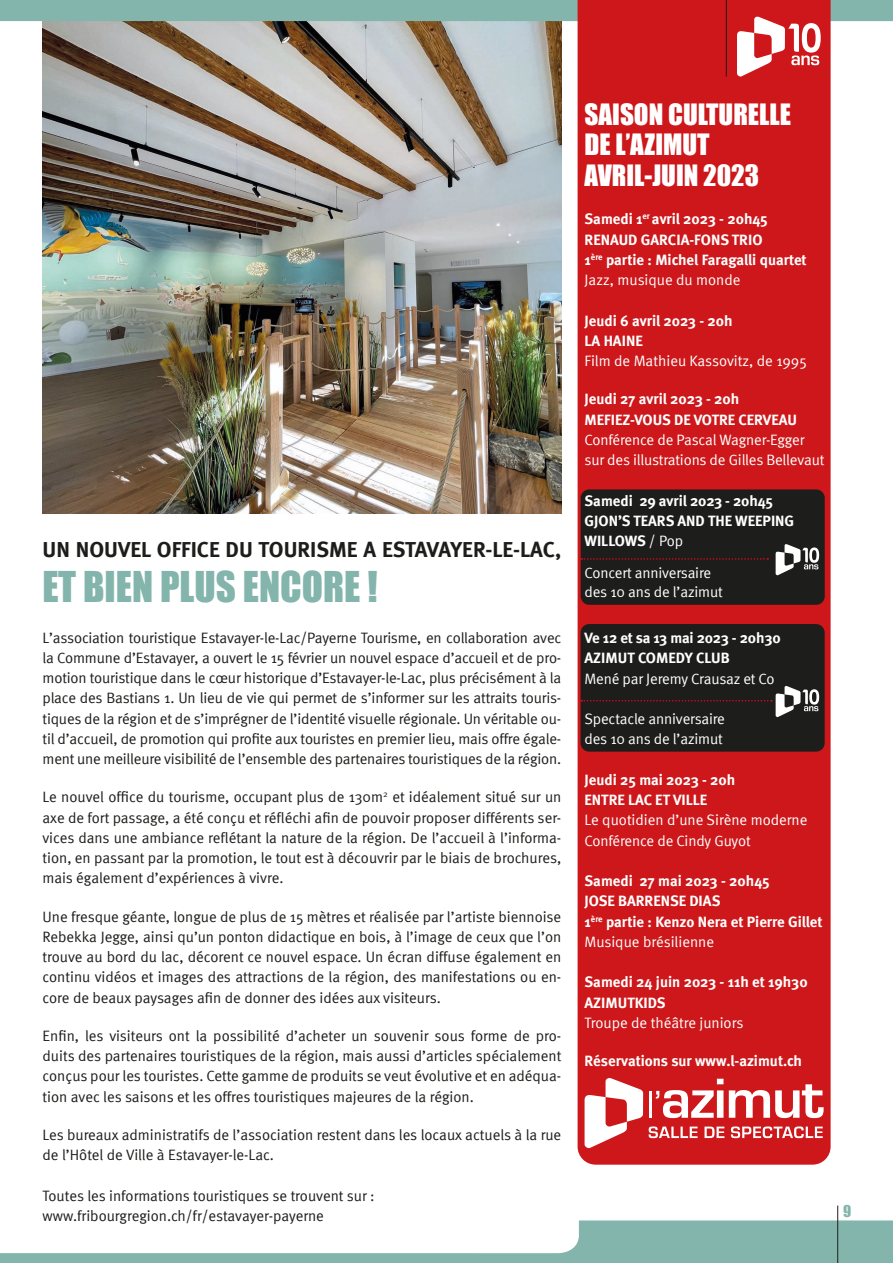
<style>
.page{position:relative;width:893px;height:1263px;background:#fff}
.page>*{position:absolute;margin:0;border:0;box-sizing:border-box;transform-origin:0 0}
.t1{font:39px "Impact";color:#83b5ac}
.t2{font:27px/30.8px "Impact";color:#fff}
.t3{font:700 21.75px "Meta";color:#1d1d1b}
.t4{font:15px/20.2px "Meta Normal";letter-spacing:-.005em;color:#1d1d1b;text-align:justify}
.t5{font:700 15px/20.2px "Meta";color:#fff}
.t6{font:15px/20.2px "Meta Normal";letter-spacing:-.01em;color:#fff}
.t7{font:15px "Impact";color:#83b5ac}
.s1{font-family:"Meta Normal";font-weight:400}
</style>
<div class="page">
<img style="left:42px;top:70px;width:519px;height:443px">
<svg style="left:0;top:0;width:893px;height:70px"></svg>
<svg style="left:0;top:1220px;width:893px;height:43px"></svg>
<hr style="left:837px;top:1205px;width:1px;height:58px;background:#1d1d1b">
<div style="left:578px;top:0;width:253px;height:1165px;background:#cd171a"></div>
<div style="left:581px;top:489px;width:244px;height:116px;background:#1d1d1b;border-radius:9px"></div>
<svg style="left:585px;top:1077px;width:58px;height:71px"></svg>
<hr style="left:649px;top:1091px;width:3px;height:27px;background:#fff">
<svg style="left:656px;top:1079px;width:67px;height:39px"></svg>
<svg style="left:729px;top:1084px;width:95px;height:34px"></svg>
<svg style="left:737px;top:16px;width:84px;height:61px"></svg>
<hr style="left:726px;top:0;width:1px;height:77px;background:#1d1d1b">
<svg style="left:581px;top:558px;width:187px;height:2px"></svg>
<svg style="left:776px;top:544px;width:43px;height:31px"></svg>
<div style="left:581px;top:624px;width:244px;height:128px;background:#1d1d1b;border-radius:9px"></div>
<svg style="left:581px;top:686px;width:238px;height:31px"></svg>
<svg style="left:649px;top:1126px;width:49px;height:12px"></svg>
<svg style="left:704px;top:1126px;width:20px;height:12px"></svg>
<svg style="left:731px;top:1126px;width:92px;height:12px"></svg>
<h3 class="t3" style="left:43px;top:537px;width:520px">UN NOUVEL OFFICE DU TOURISME A ESTAVAYER-LE-LAC,</h3>
<h1 class="t1" style="left:43px;top:557px;width:337px">ET BIEN PLUS ENCORE !</h1>
<p class="t4" style="left:43px;top:627px;width:520px">L’association touristique Estavayer-le-Lac/Payerne Tourisme, en collaboration avec la Commune d’Estavayer, a ouvert le 15 février un nouvel espace d’accueil et de pro&shy;motion touristique dans le cœur historique d’Estavayer-le-Lac, plus précisément à la place des Bastians 1. Un lieu de vie qui permet de s’informer sur les attraits touris&shy;tiques de la région et de s’imprégner de l’identité visuelle régionale. Un véritable ou&shy;til d’accueil, de promotion qui profite aux touristes en premier lieu, mais offre égale&shy;ment une meilleure visibilité de l’ensemble des partenaires touristiques de la région.</p>
<p class="t4" style="left:43px;top:787px;width:520px">Le nouvel office du tourisme, occupant plus de 130m<sup>2</sup> et idéalement situé sur un axe de fort passage, a été conçu et réfléchi afin de pouvoir proposer différents ser&shy;vices dans une ambiance reflétant la nature de la région. De l’accueil à l’informa&shy;tion, en passant par la promotion, le tout est à découvrir par le biais de brochures, mais également d’expériences à vivre.</p>
<p class="t4" style="left:43px;top:906px;width:520px">Une fresque géante, longue de plus de 15 mètres et réalisée par l’artiste biennoise Rebekka Jegge, ainsi qu’un ponton didactique en bois, à l’image de ceux que l’on trouve au bord du lac, décorent ce nouvel espace. Un écran diffuse également en continu vidéos et images des attractions de la région, des manifestations ou en&shy;core de beaux paysages afin de donner des idées aux visiteurs.</p>
<p class="t4" style="left:43px;top:1025px;width:520px">Enfin, les visiteurs ont la possibilité d’acheter un souvenir sous forme de pro&shy;duits des partenaires touristiques de la région, mais aussi d’articles spécialement conçus pour les touristes. Cette gamme de produits se veut évolutive et en adéqua&shy;tion avec les saisons et les offres touristiques majeures de la région.</p>
<p class="t4" style="left:43px;top:1124px;width:520px">Les bureaux administratifs de l’association restent dans les locaux actuels à la rue de l’Hôtel de Ville à Estavayer-le-Lac.</p>
<p class="t4" style="left:43px;top:1185px;width:334px">Toutes les informations touristiques se trouvent sur : www.fribourgregion.ch/fr/estavayer-payerne</p>
<h2 class="t2" style="left:585px;top:98px;width:208px">SAISON CULTURELLE<br>DE L’AZIMUT<br>AVRIL-JUIN 2023</h2>
<p class="t5" style="left:585px;top:209px;width:224px">Samedi 1<sup>er</sup> avril 2023 - 20h45<br>RENAUD GARCIA-FONS TRIO<br>1<sup>ère</sup> partie : Michel Faragalli quartet</p>
<p class="t6" style="left:585px;top:270px;width:158px">Jazz, musique du monde</p>
<p class="t5" style="left:585px;top:310px;width:150px">Jeudi 6 avril 2023 - 20h<br>LA HAINE</p>
<p class="t6" style="left:585px;top:351px;width:224px">Film de Mathieu Kassovitz, de 1995</p>
<p class="t5" style="left:585px;top:389px;width:214px">Jeudi 27 avril 2023 - 20h<br>MEFIEZ-VOUS DE VOTRE CERVEAU</p>
<p class="t6" style="left:585px;top:429px;width:241px">Conférence de Pascal Wagner-Egger sur des illustrations de Gilles Bellevaut</p>
<p class="t5" style="left:585px;top:490px;width:211px">Samedi 29 avril 2023 - 20h45<br>GJON’S TEARS AND THE WEEPING<br>WILLOWS <span class="s1">/ Pop</span></p>
<p class="t6" style="left:585px;top:563px;width:140px;line-height:19.5px">Concert anniversaire des 10 ans de l’azimut</p>
<p class="t5" style="left:585px;top:627px;width:198px">Ve 12 et sa 13 mai 2023 - 20h30<br>AZIMUT COMEDY CLUB</p>
<p class="t6" style="left:585px;top:668px;width:191px">Mené par Jeremy Crausaz et Co</p>
<p class="t6" style="left:585px;top:708px;width:142px">Spectacle anniversaire des 10 ans de l’azimut</p>
<p class="t5" style="left:585px;top:769px;width:152px">Jeudi 25 mai 2023 - 20h<br>ENTRE LAC ET VILLE</p>
<p class="t6" style="left:585px;top:810px;width:224px">Le quotidien d’une Sirène moderne<br>Conférence de Cindy Guyot</p>
<p class="t5" style="left:585px;top:870px;width:240px">Samedi 27 mai 2023 - 20h45<br>JOSE BARRENSE DIAS<br>1<sup>ère</sup> partie : Kenzo Nera et Pierre Gillet</p>
<p class="t6" style="left:585px;top:931px;width:131px">Musique brésilienne</p>
<p class="t5" style="left:585px;top:972px;width:225px">Samedi 24 juin 2023 - 11h et 19h30<br>AZIMUTKIDS</p>
<p class="t6" style="left:585px;top:1012px;width:160px">Troupe de théâtre juniors</p>
<p class="t5" style="left:585px;top:1050px;width:219px">Réservations sur www.l-azimut.ch</p>
<p class="t7" style="left:843px;top:1200px;width:10px">9</p>
</div>
